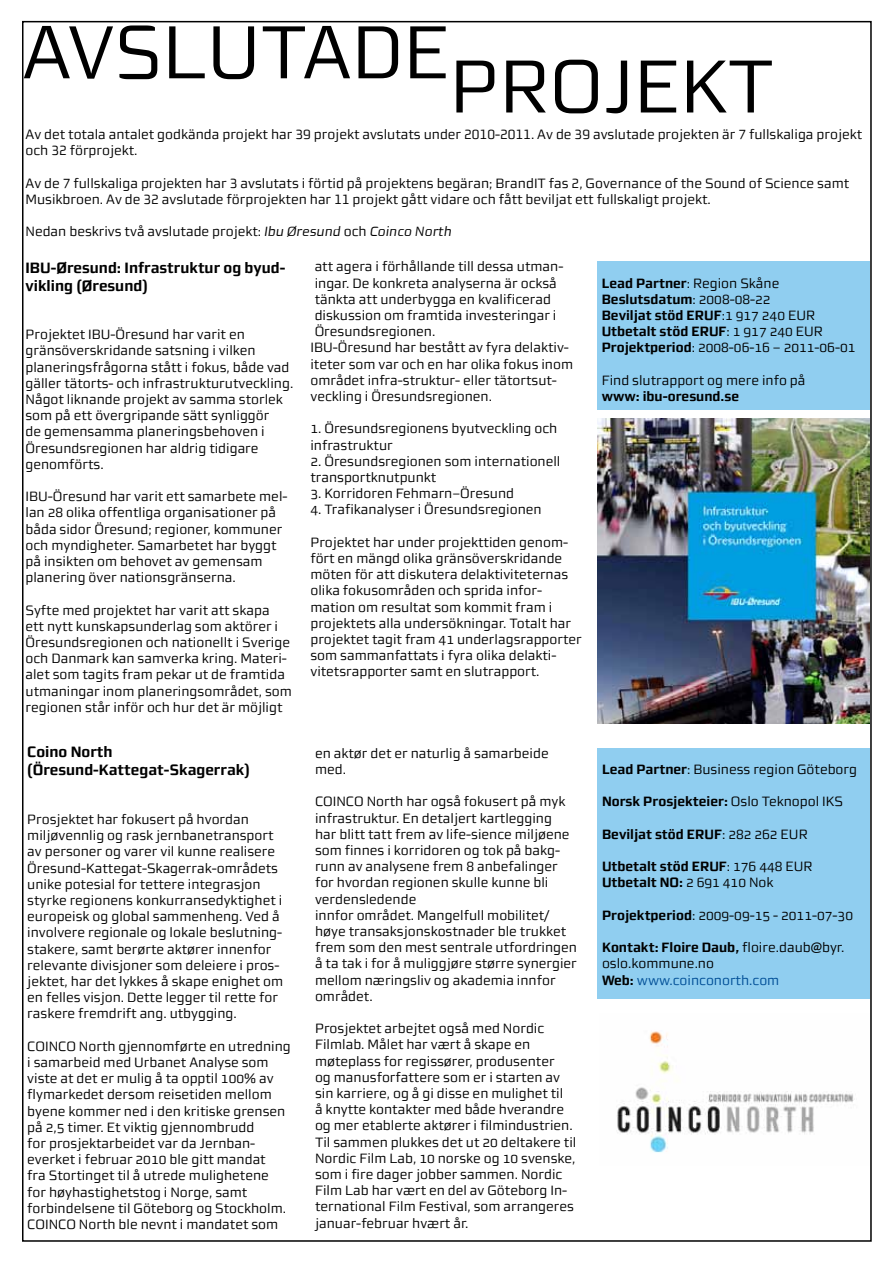
<style>
.page{position:relative;width:893px;height:1263px;background:#fff}
.page>*{position:absolute;margin:0;border:0;box-sizing:border-box;transform-origin:0 0}
.t1{font:75px "Morgan Sn Office";color:#000}
.t2{font:700 15px/18px "Morgan Sn Office";color:#000}
.t3{font:13.5px/16.2px "Morgan Sn Office";color:#000}
.t4{font:13.5px/16.2px "Morgan Sn Lining";color:#000}
.t5{font:700 13.5px/16.2px "Morgan Sn Office";color:#000}
.s1{font-style:italic}
.s2{font-weight:400}
.s3{font-weight:700}
.s4{color:#004e96}
</style>
<div class="page">
<div style="left:597px;top:261px;width:273px;height:149px;background:#90cef0"></div>
<img style="left:597px;top:418px;width:272px;height:306px">
<div style="left:598px;top:748px;width:272px;height:251px;background:#90cef0"></div>
<img style="left:617px;top:1031px;width:237px;height:122px">
<h1 class="t1" style="left:22px;top:9px;width:48px">avslutade</h1>
<h1 class="t1" style="left:449px;top:43px;width:49px">pro</h1>
<h1 class="t1" style="left:603px;top:43px;width:76px">jekt</h1>
<p class="t4" style="left:26px;top:126px;width:838px">Av det totala antalet godkända projekt har 39 projekt avslutats under 2010-2011. Av de 39 avslutade projekten är 7 fullskaliga projekt och 32 förprojekt.</p>
<p class="t4" style="left:26px;top:175px;width:825px">Av de 7 fullskaliga projekten har 3 avslutats i förtid på projektens begäran; BrandIT fas 2, Governance of the Sound of Science samt<br>Musikbroen. Av de 32 avslutade förprojekten har 11 projekt gått vidare och fått beviljat ett fullskaligt projekt.</p>
<p class="t4" style="left:26px;top:223px;width:428px">Nedan beskrivs två avslutade projekt: <span class="s1">Ibu Øresund</span> och <span class="s1">Coinco North</span></p>
<p class="t2" style="left:26px;top:258px;width:261px">IBU-Øresund: Infrastruktur og byud&shy;vikling (Øresund)</p>
<p class="t3" style="left:26px;top:326px;width:269px">Projektet IBU-Öresund har varit en gränsöverskridande satsning i vilken planeringsfrågorna stått i fokus, både vad gäller tätorts- och infrastrukturutveckling.<br>Något liknande projekt av samma storlek som på ett övergripande sätt synliggör<br>de gemensamma planeringsbehoven i Öresundsregionen har aldrig tidigare genomförts.</p>
<p class="t3" style="left:26px;top:488px;width:264px">IBU-Öresund har varit ett samarbete mel&shy;lan 28 olika offentliga organisationer på båda sidor Öresund; regioner, kommuner och myndigheter. Samarbetet har byggt på insikten om behovet av gemensam planering över nationsgränserna.</p>
<p class="t3" style="left:26px;top:602px;width:268px">Syfte med projektet har varit att skapa<br>ett nytt kunskapsunderlag som aktörer i Öresundsregionen och nationellt i Sverige och Danmark kan samverka kring. Materi&shy;alet som tagits fram pekar ut de framtida utmaningar inom planeringsområdet, som regionen står inför och hur det är möjligt</p>
<p class="t3" style="left:315px;top:259px;width:250px">att agera i förhållande till dessa utman-</p>
<p class="t3" style="left:315px;top:275px;width:244px">ingar. De konkreta analyserna är också</p>
<p class="t3" style="left:315px;top:291px;width:238px">tänkta att underbygga en kvalificerad</p>
<p class="t3" style="left:315px;top:307px;width:243px">diskussion om framtida investeringar i</p>
<p class="t3" style="left:315px;top:323px;width:122px">Öresundsregionen.</p>
<p class="t3" style="left:310px;top:340px;width:260px">IBU-Öresund har bestått av fyra delaktiv-</p>
<p class="t3" style="left:310px;top:356px;width:264px">iteter som var och en har olika fokus inom</p>
<p class="t3" style="left:310px;top:372px;width:248px">området infra-struktur- eller tätortsut-</p>
<p class="t3" style="left:310px;top:388px;width:183px">veckling i Öresundsregionen.</p>
<p class="t3" style="left:310px;top:421px;width:248px">1. Öresundsregionens byutveckling och infrastruktur</p>
<p class="t3" style="left:310px;top:453px;width:252px">2. Öresundsregionen som internationell transportknutpunkt</p>
<p class="t3" style="left:310px;top:485px;width:205px">3. Korridoren Fehmarn–Öresund</p>
<p class="t3" style="left:310px;top:502px;width:233px">4. Trafikanalyser i Öresundsregionen</p>
<p class="t3" style="left:310px;top:534px;width:273px">Projektet har under projekttiden genom&shy;fört en mängd olika gränsöverskridande möten för att diskutera delaktiviteternas olika fokusområden och sprida infor&shy;mation om resultat som kommit fram i projektets alla undersökningar. Totalt har projektet tagit fram 41 underlagsrapporter som sammanfattats i fyra olika delakti&shy;vitetsrapporter samt en slutrapport.</p>
<p class="t5" style="left:602px;top:275px;width:255px">Lead Partner<span class="s2">: Region Skåne<br></span>Beslutsdatum<span class="s2">: 2008-08-22<br></span>Beviljat stöd ERUF<span class="s2">:1 917 240 EUR<br></span>Utbetalt stöd ERUF<span class="s2">: 1 917 240 EUR<br></span>Projektperiod<span class="s2">: 2008-06-16 – 2011-06-01</span></p>
<p class="t3" style="left:602px;top:372px;width:205px">Find slutrapport og mere info på</p>
<p class="t5" style="left:602px;top:388px;width:139px">www: ibu-oresund.se</p>
<p class="t2" style="left:27px;top:743px;width:224px">Coino North (Öresund-Kattegat-Skagerrak)</p>
<p class="t3" style="left:27px;top:811px;width:257px">Prosjektet har fokusert på hvordan miljøvennlig og rask jernbanetransport av personer og varer vil kunne realisere Öresund-Kattegat-Skagerrak-områdets unike potesial for tettere integrasjon styrke regionens konkurransedyktighet i europeisk og global sammenheng. Ved å involvere regionale og lokale beslutning&shy;stakere, samt berørte aktører innenfor relevante divisjoner som deleiere i pros&shy;jektet, har det lykkes å skape enighet om en felles visjon. Dette legger til rette for raskere fremdrift ang. utbygging.</p>
<p class="t3" style="left:27px;top:1038px;width:265px">COINCO North gjennomførte en utredning i samarbeid med Urbanet Analyse som viste at det er mulig å ta opptil 100% av flymarkedet dersom reisetiden mellom byene kommer ned i den kritiske grensen på 2,5 timer. Et viktig gjennombrudd<br>for prosjektarbeidet var da Jernban&shy;everket i februar 2010 ble gitt mandat<br>fra Stortinget til å utrede mulighetene for høyhastighetstog i Norge, samt forbindelsene til Göteborg og Stockholm.<br>COINCO North ble nevnt i mandatet som</p>
<p class="t3" style="left:315px;top:745px;width:235px">en aktør det er naturlig å samarbeide med.</p>
<p class="t3" style="left:315px;top:793px;width:263px">COINCO North har også fokusert på myk infrastruktur. En detaljert kartlegging<br>har blitt tatt frem av life-sience miljøene som finnes i korridoren og tok på bakg&shy;runn av analysene frem 8 anbefalinger for hvordan regionen skulle kunne bli verdensledende<br>innfor området. Mangelfull mobilitet/ høye transaksjonskostnader ble trukket frem som den mest sentrale utfordringen å ta tak i for å muliggjøre større synergier mellom næringsliv og akademia innfor området.</p>
<p class="t3" style="left:315px;top:1020px;width:263px">Prosjektet arbejtet også med Nordic Filmlab. Målet har vært å skape en møteplass for regissører, produsenter<br>og manusforfattere som er i starten av sin karriere, og å gi disse en mulighet til<br>å knytte kontakter med både hverandre og mer etablerte aktører i filmindustrien.<br>Til sammen plukkes det ut 20 deltakere til Nordic Film Lab, 10 norske og 10 svenske, som i fire dager jobber sammen. Nordic Film Lab har vært en del av Göteborg In&shy;ternational Film Festival, som arrangeres januar-februar hvært år.</p>
<p class="t3" style="left:602px;top:761px;width:257px"><span class="s3">Lead Partner</span>: Business region Göteborg</p>
<p class="t5" style="left:602px;top:793px;width:242px">Norsk Prosjekteier: <span class="s2">Oslo Teknopol IKS</span></p>
<p class="t5" style="left:602px;top:826px;width:207px">Beviljat stöd ERUF<span class="s2">: 282 262 EUR</span></p>
<p class="t5" style="left:602px;top:858px;width:212px">Utbetalt stöd ERUF<span class="s2">: 176 448 EUR<br></span>Utbetalt NO: <span class="s2">2 691 410 Nok</span></p>
<p class="t3" style="left:602px;top:907px;width:253px"><span class="s3">Projektperiod</span>: 2009-09-15 - 2011-07-30</p>
<p class="t3" style="left:602px;top:939px;width:244px"><span class="s3">Kontakt: Floire Daub,</span> floire.daub@byr. oslo.kommune.no<br><span class="s3">Web:</span> <span class="s4">www.coinconorth.com</span></p>
</div>
